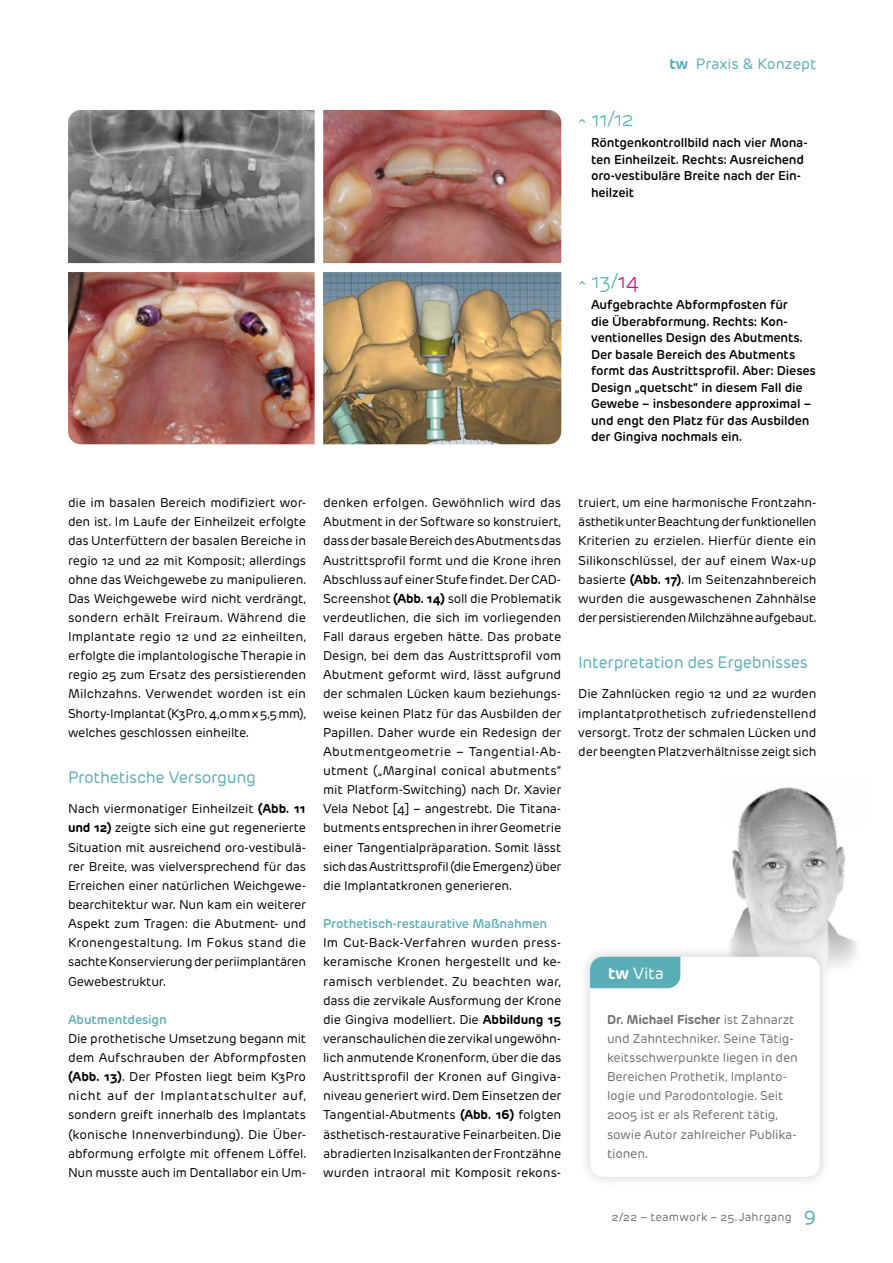
<style>
.page{position:relative;width:893px;height:1263px;background:#fff}
.page>*{position:absolute;margin:0;border:0;box-sizing:border-box;transform-origin:0 0}
.t1{font:300 21px "Rubrik New";letter-spacing:-.055em;color:#5aaeb7}
.t2{font:16.5px "Rubrik New";letter-spacing:-.02em;color:#5aaeb7}
.t3{font:16.5px "Rubrik New";color:#fff}
.t4{font:15px "Rubrik New";color:#5aaeb7}
.t5{font:12.75px/19.2px "Rubrik New";letter-spacing:-.015em;color:#000;text-align:justify}
.t6{font:600 12.75px/16.5px "Rubrik New";letter-spacing:-.015em;color:#000}
.t7{font:12.75px/19.2px "Rubrik New";letter-spacing:-.015em;color:#6f7070}
.t8{font:600 12.75px "Rubrik New";letter-spacing:-.015em;color:#5aaeb7}
.t9{font:11.7px "Rubrik New";letter-spacing:.02em;color:#6f7070}
.s1{font-weight:700}
.s2{color:#e6007c}
.s3{font-size:19.5px;color:#5aaeb7}
</style>
<div class="page">
<img style="left:68px;top:110px;width:247px;height:153px">
<img style="left:323px;top:110px;width:238px;height:153px">
<img style="left:323px;top:272px;width:238px;height:172px">
<img style="left:68px;top:272px;width:247px;height:172px">
<img style="left:730px;top:787px;width:127px;height:180px">
<div style="left:578px;top:945px;width:254px;height:244px;background:#000;opacity:.2"></div>
<div style="left:590px;top:957px;width:230px;height:220px;background:#fff;border-radius:13px"></div>
<div style="left:590px;top:957px;width:90px;height:31px;background:#5aaeb7"></div>
<p class="t4" style="left:669px;top:55px;width:148px"><span class="s1">tw</span> Praxis &amp; Konzept</p>
<h1 class="t1" style="left:591px;top:107px;width:45px">11/12</h1>
<p class="t6" style="left:591px;top:134px;width:218px">Röntgenkontrollbild nach vier Mona&shy;ten Einheilzeit. Rechts: Ausreichend oro-vestibuläre Breite nach der Ein&shy;heilzeit</p>
<h1 class="t1" style="left:591px;top:269px;width:50px">13/<span class="s2">14</span></h1>
<p class="t6" style="left:591px;top:297px;width:226px">Aufgebrachte Abformpfosten für<br>die Überabformung. Rechts: Kon&shy;ventionelles Design des Abutments.<br>Der basale Bereich des Abutments formt das Austrittsprofil. Aber: Dieses Design „quetscht“ in diesem Fall die Gewebe – insbesondere approximal – und engt den Platz für das Ausbilden der Gingiva nochmals ein.</p>
<p class="t5" style="left:68px;top:493px;width:240px">die im basalen Bereich modifiziert wor&shy;den ist. Im Laufe der Einheilzeit erfolgte das Unterfüttern der basalen Bereiche in regio 12 und 22 mit Komposit; allerdings ohne das Weichgewebe zu manipulieren.<br>Das Weichgewebe wird nicht verdrängt, sondern erhält Freiraum. Während die Implantate regio 12 und 22 einheilten, erfolgte die implantologische Therapie in regio 25 zum Ersatz des persistierenden Milchzahns. Verwendet worden ist ein Shorty-Implantat (K3Pro, 4,0 mm x 5,5 mm), welches geschlossen einheilte.</p>
<p class="t2" style="left:68px;top:768px;width:189px">Prothetische Versorgung</p>
<p class="t5" style="left:68px;top:799px;width:240px">Nach viermonatiger Einheilzeit <span class="s1">(Abb. 11 und 12)</span> zeigte sich eine gut regenerierte Situation mit ausreichend oro-vestibulä&shy;rer Breite, was vielversprechend für das Erreichen einer natürlichen Weichgewe&shy;bearchitektur war. Nun kam ein weiterer Aspekt zum Tragen: die Abutment- und Kronengestaltung. Im Fokus stand die sachte Konservierung der periimplantären Gewebestruktur.</p>
<p class="t8" style="left:68px;top:1011px;width:100px">Abutmentdesign</p>
<p class="t5" style="left:68px;top:1029px;width:240px">Die prothetische Umsetzung begann mit dem Aufschrauben der Abformpfosten <span class="s1">(Abb. 13)</span>. Der Pfosten liegt beim K3Pro nicht auf der Implantatschulter auf, sondern greift innerhalb des Implantats (konische Innenverbindung). Die Über&shy;abformung erfolgte mit offenem Löffel.<br>Nun musste auch im Dentallabor ein Um-</p>
<p class="t5" style="left:323px;top:493px;width:240px">denken erfolgen. Gewöhnlich wird das Abutment in der Software so konstruiert, dass der basale Bereich des Abutments das Austrittsprofil formt und die Krone ihren Abschluss auf einer Stufe findet. Der CAD-Screenshot <span class="s1">(Abb. 14)</span> soll die Problematik verdeutlichen, die sich im vorliegenden Fall daraus ergeben hätte. Das probate Design, bei dem das Austrittsprofil vom Abutment geformt wird, lässt aufgrund der schmalen Lücken kaum beziehungs&shy;weise keinen Platz für das Ausbilden der Papillen. Daher wurde ein Redesign der Abutmentgeometrie – Tangential-Ab&shy;utment („Marginal conical abutments“ mit Platform-Switching) nach Dr. Xavier Vela Nebot [4] – angestrebt. Die Titana&shy;butments entsprechen in ihrer Geometrie einer Tangentialpräparation. Somit lässt sich das Austrittsprofil (die Emergenz) über die Implantatkronen generieren.</p>
<p class="t8" style="left:323px;top:916px;width:226px">Prothetisch-restaurative Maßnahmen</p>
<p class="t5" style="left:323px;top:933px;width:240px">Im Cut-Back-Verfahren wurden press&shy;keramische Kronen hergestellt und ke&shy;ramisch verblendet. Zu beachten war, dass die zervikale Ausformung der Krone die Gingiva modelliert. Die <span class="s1">Abbildung 15 </span>veranschaulichen die zervikal ungewöhn&shy;lich anmutende Kronenform, über die das Austrittsprofil der Kronen auf Gingiva&shy;niveau generiert wird. Dem Einsetzen der Tangential-Abutments <span class="s1">(Abb. 16)</span> folgten ästhetisch-restaurative Feinarbeiten. Die abradierten Inzisalkanten der Frontzähne wurden intraoral mit Komposit rekons-</p>
<p class="t5" style="left:578px;top:493px;width:240px">truiert, um eine harmonische Frontzahn&shy;ästhetik unter Beachtung der funktionellen Kriterien zu erzielen. Hierfür diente ein Silikonschlüssel, der auf einem Wax-up basierte <span class="s1">(Abb. 17)</span>. Im Seitenzahnbereich wurden die ausgewaschenen Zahnhälse der persistierenden Milchzähne aufgebaut.</p>
<p class="t2" style="left:578px;top:653px;width:231px">Interpretation des Ergebnisses</p>
<p class="t5" style="left:578px;top:685px;width:240px">Die Zahnlücken regio 12 und 22 wurden implantatprothetisch zufriedenstellend versorgt. Trotz der schmalen Lücken und der beengten Platzverhältnisse zeigt sich</p>
<p class="t3" style="left:608px;top:963px;width:57px"><span class="s1">tw</span> Vita</p>
<p class="t7" style="left:607px;top:1010px;width:192px"><span class="s1">Dr. Michael Fischer</span> ist Zahnarzt und Zahntechniker. Seine Tätig&shy;keitsschwerpunkte liegen in den<br>Bereichen Prothetik, Implanto&shy;logie und Parodontologie. Seit<br>2005 ist er als Referent tätig, sowie Autor zahlreicher Publika&shy;tionen.</p>
<p class="t9" style="left:612px;top:1210px;width:206px">2/22 – teamwork – 25.Jahrgang <span class="s3">9</span></p>
</div>
